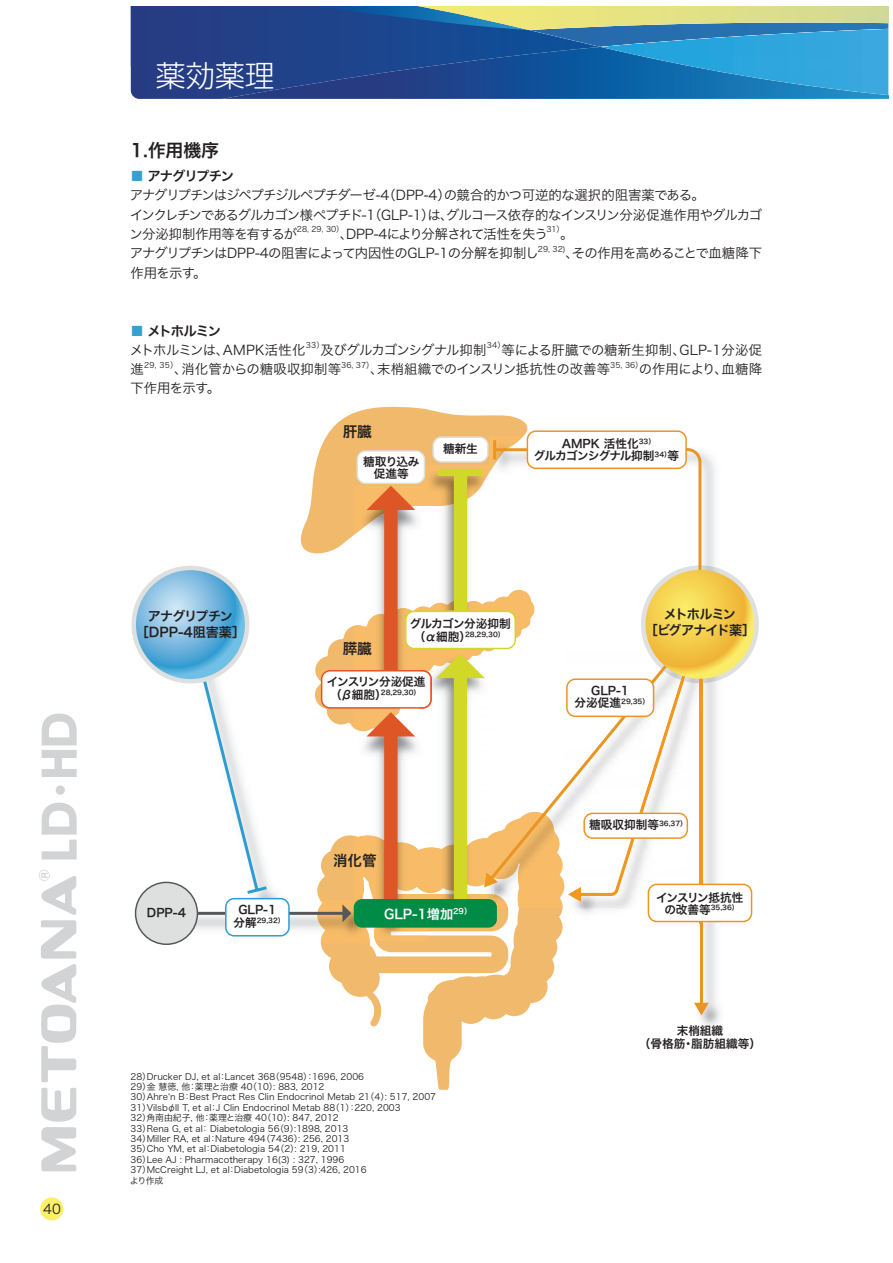
<style>
.page{position:relative;width:893px;height:1263px;background:#fff}
.page>*{position:absolute;margin:0;border:0;box-sizing:border-box;transform-origin:0 0}
.t1{font:29.7px "UD Shin Go Pro Light 90 msp RKSJ H";color:#fff}
.t2{font:17.85px "Hira Kaku Pro W6 90 msp RKSJ H";color:#231f20}
.t3{font:14.55px "Hira Kaku Std W6 90 msp RKSJ H";color:#231f20}
.t4{font:13.35px/19.4px "Hira Kaku Pro W3 90 msp RKSJ H";letter-spacing:-.04em;color:#231f20}
.t5{font:13.35px "Hira Kaku Pro W3 90 msp RKSJ H";letter-spacing:.02em;color:#231f20}
.t6{font:13.35px "Hira Kaku Pro W3 90 msp RKSJ H";letter-spacing:-.065em;color:#231f20}
.t7{font:13.35px "Hira Kaku Pro W3 90 msp RKSJ H";letter-spacing:-.015em;color:#231f20}
.t8{font:13.35px "Hira Kaku Pro W6 90 msp RKSJ H";letter-spacing:-.085em;color:#231f20}
.t9{font:13.35px "Hira Kaku Pro W3 90 msp RKSJ H";letter-spacing:-.005em;color:#231f20}
.t10{font:13.35px "Hira Kaku Pro W3 90 msp RKSJ H";letter-spacing:-.01em;color:#231f20}
.t11{font:13.05px/15.8px "Hira Kaku Std W6 90 msp RKSJ H";letter-spacing:-.04em;color:#231f20;text-align:center}
.t12{font:13.05px/15.8px "Hira Kaku Std W6 90 msp RKSJ H";letter-spacing:-.065em;color:#231f20;text-align:center}
.t13{font:13.05px "Hira Kaku Std W6 90 msp RKSJ H";color:#fff}
.t14{font:11.7px/12.6px "Hira Kaku Std W6 90 msp RKSJ H";color:#231f20;text-align:center}
.t15{font:11.7px/12.6px "Hira Kaku Std W6 90 msp RKSJ H";letter-spacing:-.055em;color:#231f20;text-align:center}
.t16{font:11.7px "Hira Kaku Std W6 90 msp RKSJ H";letter-spacing:-.045em;color:#231f20}
.t17{font:11.7px "Hira Kaku Std W6 90 msp RKSJ H";letter-spacing:-.07em;color:#231f20}
.t18{font:11.7px "Hira Kaku Std W6 90 msp RKSJ H";letter-spacing:-.1em;color:#231f20}
.t19{font:8.85px/10.4px "Hira Kaku Pro W3 90 msp RKSJ H";color:#231f20}
.t20{font:7.8px "Hira Kaku Pro W3 90 msp RKSJ H";color:#231f20}
.t21{font:6.75px "Hira Kaku Std W6 90 msp RKSJ H";color:#231f20}
.s1{color:#379fd2}
.s2{font-size:11.7px}
</style>
<div class="page">
<svg style="left:131px;top:6px;width:757px;height:93px;background:#366d9e"></svg>
<div style="left:40px;top:1197px;width:23px;height:24px;background:#fbee6c;border-radius:50%"></div>
<svg style="left:39px;top:870px;width:37px;height:301px"></svg>
<svg style="left:42px;top:803px;width:35px;height:56px"></svg>
<svg style="left:42px;top:713px;width:35px;height:64px"></svg>
<div style="left:56px;top:785px;width:9px;height:10px;background:#d2d3d5;border-radius:50%"></div>
<svg style="left:321px;top:922px;width:242px;height:168px"></svg>
<img style="left:694px;top:922px;width:36px;height:105px">
<hr style="left:700px;top:622px;width:3px;height:383px;background:#e99523">
<svg style="left:694px;top:1003px;width:15px;height:13px"></svg>
<img style="left:655px;top:922px;width:67px;height:1px">
<img style="left:185px;top:881px;width:100px;height:19px">
<svg style="left:187px;top:622px;width:80px;height:272px"></svg>
<div style="left:131px;top:566px;width:118px;height:118px;border:9px solid #dee0e0;border-radius:50%"></div>
<svg style="left:136px;top:570px;width:109px;height:109px;background:#77b9e0"></svg>
<img style="left:176px;top:900px;width:197px;height:44px">
<img style="left:317px;top:922px;width:53px;height:22px">
<hr style="left:165px;top:912px;width:179px;height:3px;background:#565759">
<div style="left:136px;top:882px;width:61px;height:62px;background:#dee0e0;border-radius:50%"></div>
<div style="left:135px;top:882px;width:63px;height:63px;border:1px solid #565759;border-radius:50%"></div>
<img style="left:373px;top:928px;width:55px;height:13px">
<img style="left:370px;top:928px;width:3px;height:13px">
<img style="left:354px;top:922px;width:16px;height:19px">
<svg style="left:300px;top:407px;width:459px;height:515px"></svg>
<div style="left:354px;top:899px;width:143px;height:29px;background:#008b46;border-radius:8px"></div>
<div style="left:226px;top:899px;width:63px;height:37px;background:#fff;border-radius:8px"></div>
<div style="left:225px;top:898px;width:65px;height:39px;border:1px solid #2d9cd0;border-radius:8px"></div>
<h3 class="t4" style="left:43px;top:1201px;width:19px">40</h3>
<h1 class="t1" style="left:156px;top:65px;width:120px">薬効薬理</h1>
<h2 class="t2" style="left:131px;top:143px;width:90px">1.作用機序</h2>
<h3 class="t8" style="left:130px;top:171px;width:105px"><span class="s1">■</span> アナグリプチン</h3>
<h3 class="t4" style="left:130px;top:188px;width:634px">アナグリプチンはジペプチジルペプチダーゼ-4（DPP-4）の競合的かつ可逆的な選択的阻害薬である。<br>インクレチンであるグルカゴン様ペプチド-1（GLP-1）は、グルコース依存的なインスリン分泌促進作用やグルカゴン分泌抑制作用等を有するが</h3>
<p class="t20" style="left:297px;top:227px;width:49px">28, 29, 30）</p>
<h3 class="t6" style="left:340px;top:229px;width:209px">、DPP-4により分解されて活性を失う</h3>
<p class="t20" style="left:546px;top:227px;width:19px">31）</p>
<h3 class="t4" style="left:560px;top:226px;width:15px">。</h3>
<h3 class="t4" style="left:130px;top:245px;width:410px">アナグリプチンはDPP-4の阻害によって内因性のGLP-1の分解を抑制し</h3>
<p class="t20" style="left:538px;top:246px;width:29px">29, 32)</p>
<h3 class="t4" style="left:566px;top:245px;width:198px">、その作用を高めることで血糖降下</h3>
<h3 class="t4" style="left:131px;top:265px;width:78px">作用を示す。</h3>
<h3 class="t8" style="left:130px;top:326px;width:92px"><span class="s1">■</span> メトホルミン</h3>
<h3 class="t9" style="left:130px;top:345px;width:177px">メトホルミンは、AMPK活性化</h3>
<p class="t20" style="left:306px;top:342px;width:20px">33）</p>
<h3 class="t4" style="left:320px;top:342px;width:168px">及びグルカゴンシグナル抑制</h3>
<p class="t20" style="left:487px;top:342px;width:20px">34）</p>
<h3 class="t5" style="left:501px;top:345px;width:262px">等による肝臓での糖新生抑制、GLP-1分泌促</h3>
<h3 class="t4" style="left:131px;top:361px;width:15px">進</h3>
<p class="t20" style="left:144px;top:362px;width:35px">29, 35）</p>
<h3 class="t5" style="left:174px;top:364px;width:169px">、消化管からの糖吸収抑制等</h3>
<p class="t20" style="left:341px;top:362px;width:34px">36, 37）</p>
<h3 class="t7" style="left:370px;top:364px;width:242px">、末梢組織でのインスリン抵抗性の改善等</h3>
<p class="t20" style="left:610px;top:362px;width:34px">35, 36）</p>
<h3 class="t10" style="left:639px;top:364px;width:125px">の作用により、血糖降</h3>
<h3 class="t4" style="left:131px;top:381px;width:91px">下作用を示す。</h3>
<h3 class="t3" style="left:343px;top:426px;width:31px">肝臓</h3>
<h3 class="t14" style="left:363px;top:456px;width:58px">糖取り込み促進等</h3>
<h3 class="t14" style="left:443px;top:444px;width:36px">糖新生</h3>
<h3 class="t15" style="left:534px;top:439px;width:147px">AMPK 活性化<sup>33）<br></sup>グルカゴンシグナル抑制<sup>34）</sup>等</h3>
<h3 class="t11" style="left:136px;top:610px;width:111px">アナグリプチン［DPP-4阻害薬］</h3>
<h3 class="t3" style="left:343px;top:643px;width:31px">膵臓</h3>
<h3 class="t16" style="left:410px;top:619px;width:103px">グルカゴン分泌抑制</h3>
<p class="t21" style="left:414px;top:632px;width:92px"><span class="s2">（α細胞）</span>28,29,30）</p>
<h3 class="t17" style="left:327px;top:678px;width:100px">インスリン分泌促進</h3>
<p class="t21" style="left:330px;top:690px;width:92px"><span class="s2">（β細胞）</span>28,29,30）</p>
<h3 class="t3" style="left:333px;top:855px;width:45px">消化管</h3>
<h3 class="t14" style="left:147px;top:908px;width:41px">DPP-4</h3>
<h3 class="t14" style="left:238px;top:905px;width:40px">GLP-1</h3>
<h3 class="t13" style="left:384px;top:909px;width:89px">GLP-1増加<sup>29）</sup></h3>
<p class="t21" style="left:233px;top:918px;width:53px"><span class="s2">分解</span>29,32）</p>
<p class="t19" style="left:130px;top:1072px;width:308px">28）Drucker DJ, et al：Lancet 368（9548）：1696, 2006<br>29）金 慧徳, 他：薬理と治療 40（10）: 883, 2012<br>30）Ahreʻn B：Best Pract Res Clin Endocrinol Metab 21（4）: 517, 2007<br>31）Vilsbφll T, et al：J Clin Endocrinol Metab 88（1）：220, 2003　<br>32）角南由紀子, 他：薬理と治療 40（10）: 847, 2012<br>33）Rena G, et al： Diabetologia 56（9）:1898, 2013<br>34）Miller RA, et al：Nature 494（7436）: 256, 2013<br>35）Cho YM, et al：Diabetologia 54（2）: 219, 2011<br>36）Lee AJ : Pharmacotherapy 16(3) : 327, 1996<br>37）McCreight LJ, et al：Diabetologia 59（3）:426, 2016<br>より作成</p>
<h3 class="t12" style="left:645px;top:608px;width:112px">メトホルミン<br>［ビグアナイド薬］</h3>
<h3 class="t14" style="left:591px;top:686px;width:40px">GLP-1</h3>
<p class="t21" style="left:575px;top:699px;width:76px"><span class="s2">分泌促進</span>29,35）</p>
<h3 class="t14" style="left:589px;top:820px;width:99px">糖吸収抑制等<sup>36,37）</sup></h3>
<h3 class="t18" style="left:656px;top:893px;width:89px">インスリン抵抗性</h3>
<p class="t21" style="left:664px;top:905px;width:76px"><span class="s2">の改善等</span>35,36）</p>
<h3 class="t14" style="left:639px;top:1026px;width:124px">末梢組織<br>（骨格筋・脂肪組織等）</h3>
</div>
